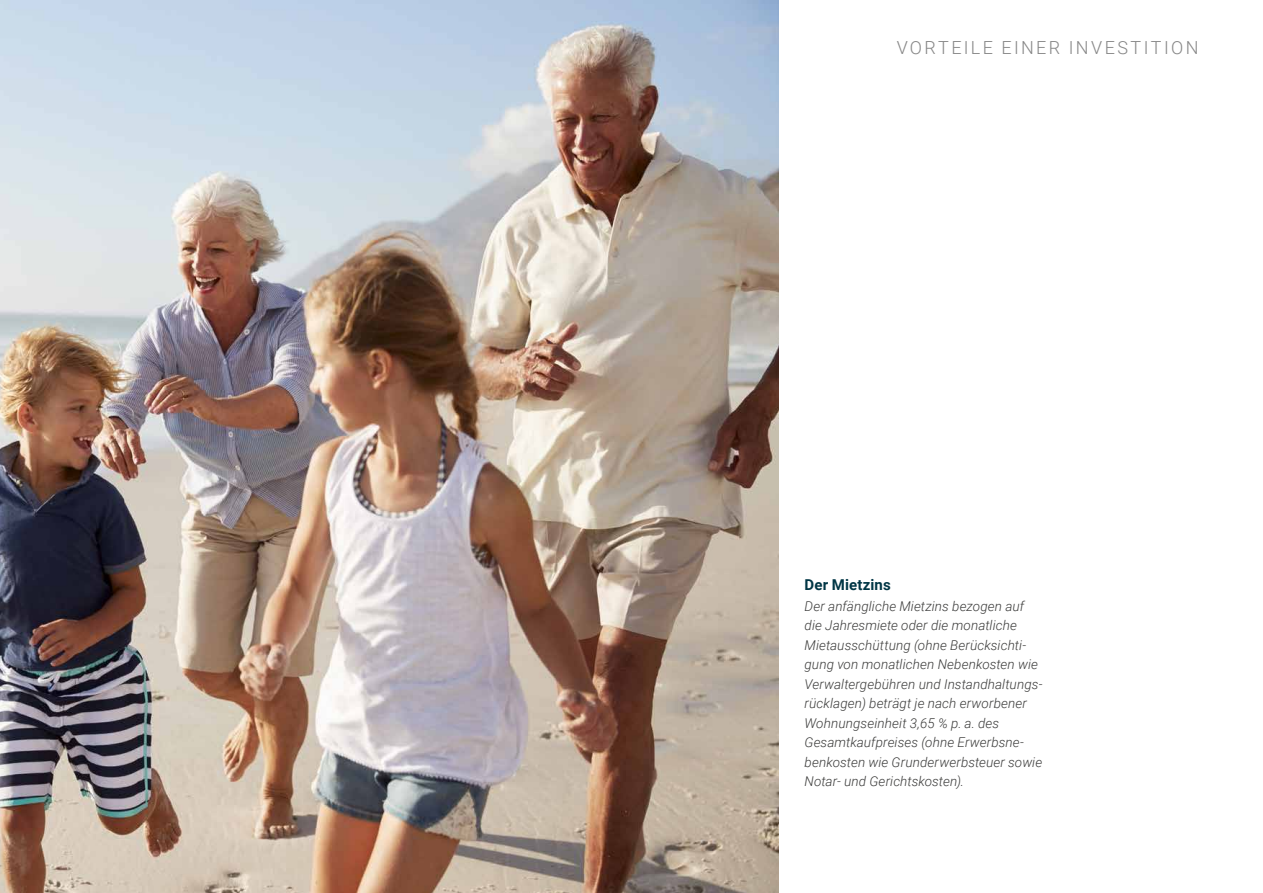
<style>
.page{position:relative;width:1263px;height:893px;background:#fff}
.page>*{position:absolute;margin:0;border:0;box-sizing:border-box;transform-origin:0 0}
.t1{font:300 18px "Roboto";letter-spacing:.135em;color:#878787}
.t2{font:700 15px "Roboto";letter-spacing:.01em;color:#003645}
.t3{font:italic 300 13.5px/19.5px "Roboto";letter-spacing:.005em;color:#3c3c3b}
</style>
<div class="page">
<img style="left:0;top:0;width:778px;height:893px">
<h1 class="t1" style="left:897px;top:35px;width:303px">VORTEILE EINER INVESTITION</h1>
<p class="t2" style="left:804px;top:574px;width:88px">Der Mietzins</p>
<p class="t3" style="left:804px;top:595px;width:239px">Der anfängliche Mietzins bezogen auf die Jahresmiete oder die monatliche Mietausschüttung (ohne Berücksichti&shy;gung von monatlichen Nebenkosten wie Verwaltergebühren und Instandhaltungs&shy;rücklagen) beträgt je nach erworbener Wohnungseinheit 3,65 % p. a. des Gesamtkaufpreises (ohne Erwerbsne&shy;benkosten wie Grunderwerbsteuer sowie Notar- und Gerichtskosten).</p>
</div>
